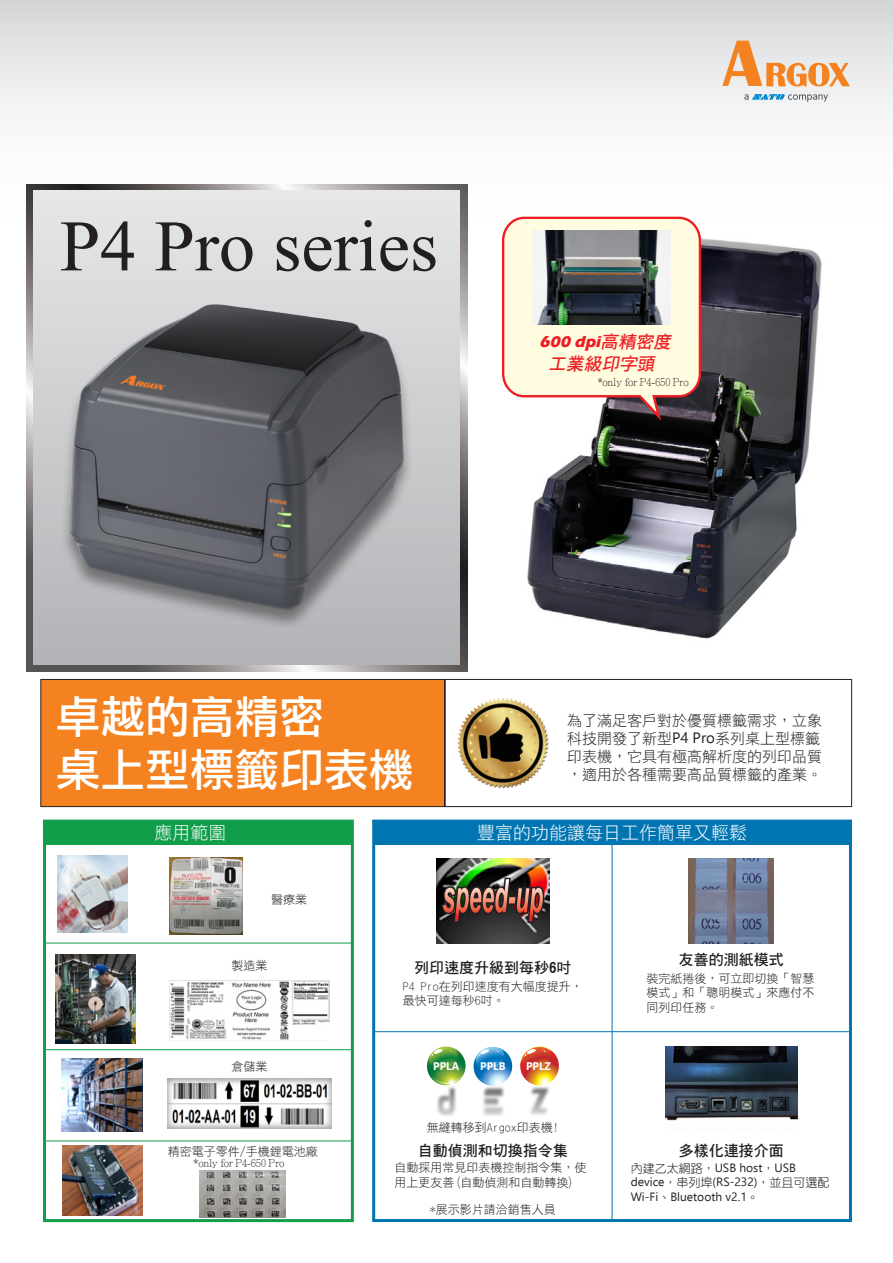
<style>
.page{position:relative;width:893px;height:1263px;background:#fff}
.page>*{position:absolute;margin:0;border:0;box-sizing:border-box;transform-origin:0 0}
.t1{font:72.45px "Times New Roman";color:#231f20}
.t2{font:44.7px/53.7px "DF Li Hei Md WIN BF";color:#fff}
.t3{font:18px "DF Hei Lt HK BF";color:#fff}
.t4{font:italic 17.7px "DF Hei Bd HK BF";color:#ee1d23}
.t5{font:italic 700 16.2px "Eras ITC";color:#ee1d23}
.t6{font:15px/18px "DF Hei Lt HK BF";color:#231f20}
.t7{font:15px "DF Hei Bd HK BF";color:#231f20}
.t8{font:12px/14.4px "DF Hei Lt HK BF";color:#231f20}
.t9{font:12px/14.4px "Ebrima";color:#231f20}
.t10{font:700 11.1px "Ebrima";color:#fff;scale:.96 1}
.t11{font:300 10.95px "Adobe Ming Std";color:#231f20;scale:.91 1}
.s1{font-family:"DF Hei Bd HK BF";font-weight:400;font-size:17.7px}
.s2{font-family:"Ebrima"}
.s3{font-family:"DF Yuan Lt HK BF"}
</style>
<div class="page">
<div style="left:0;top:0;width:892px;height:280px;background:linear-gradient(to bottom,#dedfe1,#fff)"></div>
<svg style="left:26px;top:184px;width:441px;height:487px;background:#848181"></svg>
<div style="left:33px;top:191px;width:427px;height:474px;background:linear-gradient(to bottom,#e6e7e9,#b2b3b6)"></div>
<img style="left:41px;top:295px;width:387px;height:384px">
<img style="left:527px;top:220px;width:315px;height:419px">
<svg style="left:501px;top:215px;width:201px;height:210px;background:#e9dac7"></svg>
<img style="left:532px;top:230px;width:139px;height:94px">
<div style="left:372px;top:819px;width:480px;height:403px;background:#fff;border:3px solid #0075b2"></div>
<div style="left:374px;top:821px;width:476px;height:23px;background:#0075b2"></div>
<hr style="left:374px;top:1031px;width:476px;height:1px;background:#0075b2">
<hr style="left:612px;top:844px;width:1px;height:376px;background:#0075b2">
<svg style="left:722px;top:41px;width:128px;height:47px;background:#ecc5a5"></svg>
<svg style="left:744px;top:94px;width:84px;height:8px"></svg>
<img style="left:689px;top:858px;width:85px;height:85px">
<img style="left:665px;top:1046px;width:132px;height:75px">
<img style="left:437px;top:1088px;width:20px;height:28px">
<img style="left:482px;top:1088px;width:68px;height:28px">
<img style="left:426px;top:1046px;width:133px;height:42px">
<img style="left:436px;top:858px;width:113px;height:85px">
<img style="left:439px;top:876px;width:107px;height:48px">
<div style="left:40px;top:679px;width:405px;height:128px;background:#f58220;border:1px solid #231f20"></div>
<div style="left:445px;top:679px;width:407px;height:128px;background:#fff;border:1px solid #231f20"></div>
<img style="left:457px;top:698px;width:92px;height:91px">
<div style="left:43px;top:820px;width:311px;height:402px;background:#fff;border:3px solid #119e4b"></div>
<div style="left:44px;top:821px;width:308px;height:23px;background:#119e4b"></div>
<hr style="left:44px;top:943px;width:308px;height:1px;background:#119e4b">
<hr style="left:44px;top:1049px;width:308px;height:1px;background:#119e4b">
<hr style="left:44px;top:1140px;width:308px;height:1px;background:#119e4b">
<img style="left:57px;top:856px;width:70px;height:76px">
<img style="left:61px;top:1059px;width:82px;height:73px">
<img style="left:56px;top:955px;width:80px;height:88px">
<img style="left:169px;top:980px;width:161px;height:60px">
<img style="left:168px;top:1078px;width:163px;height:51px">
<img style="left:169px;top:858px;width:74px;height:76px">
<img style="left:62px;top:1145px;width:81px;height:70px">
<img style="left:199px;top:1170px;width:87px;height:47px">
<h1 class="t1" style="left:60px;top:195px;width:380px">P4 Pro series</h1>
<h3 class="t5" style="left:540px;top:333px;width:136px">600 dpi<span class="s1">高精密度</span></h3>
<h3 class="t4" style="left:549px;top:354px;width:111px">工業級印字頭</h3>
<p class="t11" style="left:598px;top:376px;width:102px">*only for P4-650 Pro</p>
<h2 class="t2" style="left:56px;top:689px;width:359px">卓越的高精密<br>桌上型標籤印表機</h2>
<h3 class="t3" style="left:154px;top:823px;width:73px">應用範圍</h3>
<p class="t8" style="left:271px;top:893px;width:37px">醫療業</p>
<p class="t6" style="left:567px;top:711px;width:256px">為了滿足客戶對於優質標籤需求，立象科技開發了新型<span class="s2">P4 Pro</span>系列桌上型標籤印表機，它具有極高解析度的列印品質，適用於各種需要高品質標籤的產業。</p>
<h3 class="t3" style="left:477px;top:823px;width:271px">豐富的功能讓每日工作簡單又輕鬆</h3>
<p class="t8" style="left:232px;top:958px;width:37px">製造業</p>
<p class="t7" style="left:414px;top:960px;width:159px">列印速度升級到每秒6吋</p>
<p class="t8" style="left:403px;top:979px;width:181px">P4 Pro在列印速度有大幅度提升，最快可達每秒6吋。</p>
<p class="t7" style="left:679px;top:952px;width:107px">友善的測紙模式</p>
<p class="t8" style="left:646px;top:971px;width:169px;text-align:justify">裝完紙捲後，可立即切換「智慧模式」和「聰明模式」來應付不同列印任務。</p>
<p class="t8" style="left:232px;top:1059px;width:37px">倉儲業</p>
<p class="t10" style="left:433px;top:1057px;width:28px">PPLA</p>
<p class="t10" style="left:480px;top:1057px;width:28px">PPLB</p>
<p class="t10" style="left:526px;top:1057px;width:27px">PPLZ</p>
<p class="t8" style="left:427px;top:1120px;width:133px">無縫轉移到Argox印表機!</p>
<p class="t8" style="left:168px;top:1144px;width:152px">精密電子零件/手機鋰電池廠</p>
<p class="t11" style="left:193px;top:1157px;width:102px">*only for P4-650 Pro</p>
<p class="t7" style="left:418px;top:1143px;width:151px">自動偵測和切換指令集</p>
<p class="t8" style="left:394px;top:1160px;width:193px">自動採用常見印表機控制指令集，使用上更友善(自動偵測和自動轉換)</p>
<p class="t7" style="left:679px;top:1143px;width:107px">多樣化連接介面</p>
<p class="t9" style="left:631px;top:1160px;width:200px"><span class="s3">內建乙太網路，</span>USB host<span class="s3">，</span>USB device<span class="s3">，串列埠</span>(RS-232)<span class="s3">，並且可選配<br></span>Wi-Fi<span class="s3">、</span>Bluetooth v2.1<span class="s3">。</span></p>
<p class="t8" style="left:430px;top:1202px;width:127px">*展示影片請洽銷售人員</p>
</div>
